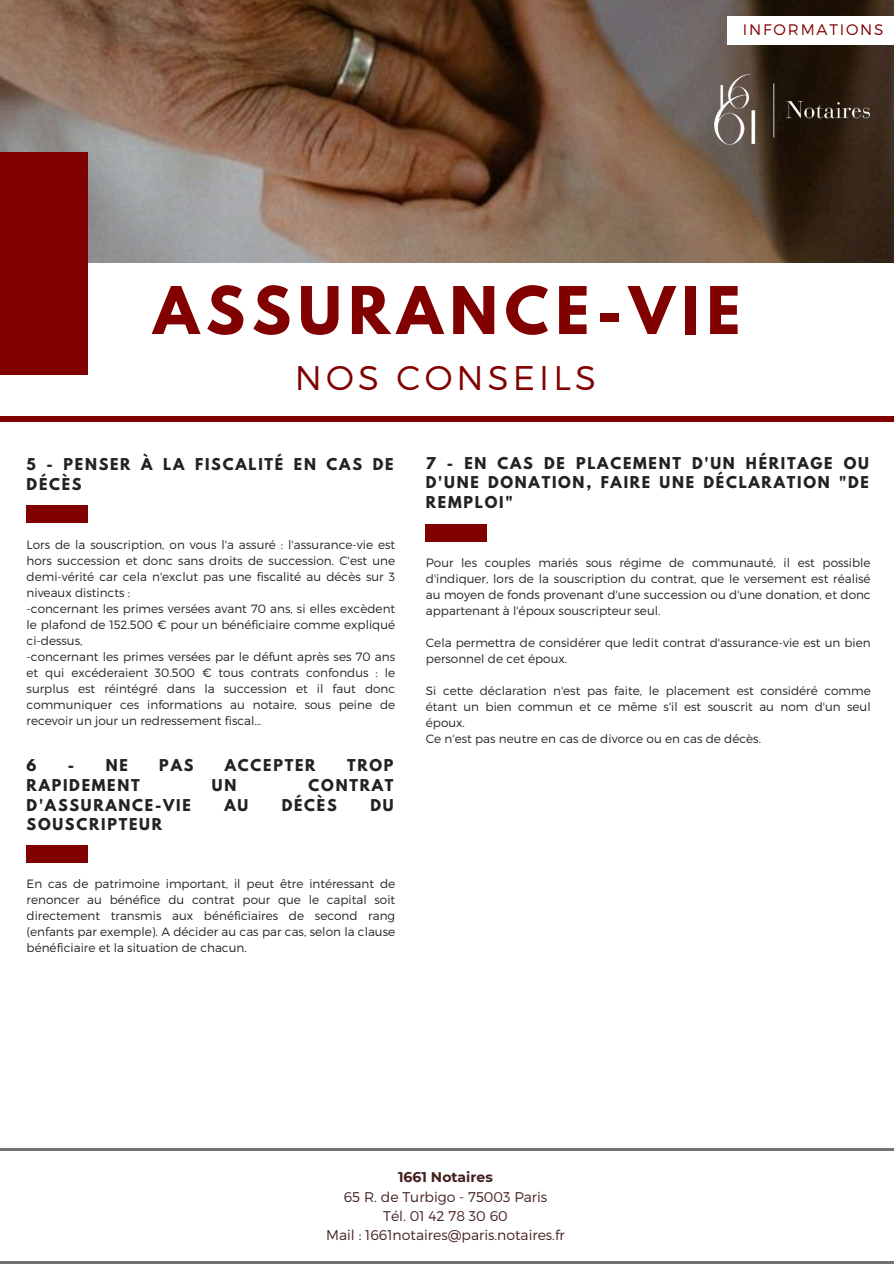
<style>
.page{position:relative;width:894px;height:1264px;background:#fff}
.page>*{position:absolute;margin:0;border:0;box-sizing:border-box;transform-origin:0 0}
.t1{font:700 58.2px "League Spartan";letter-spacing:.12em;color:#810100}
.t2{font:300 34.2px "Montserrat";letter-spacing:.12em;color:#810100}
.t3{font:300 15.3px "Montserrat";letter-spacing:.12em;color:#810100}
.t4{font:700 14.4px/19.6px "League Spartan";letter-spacing:.12em;color:#222}
.t5{font:300 14.1px/19.5px "Montserrat";color:#44201f;text-align:center}
.t6{font:300 12px/16px "Montserrat";color:#222;text-align:justify}
.s1{font-weight:700}
</style>
<div class="page">
<img style="left:0;top:0;width:893px;height:262px">
<div style="left:0;top:152px;width:88px;height:222px;background:#810100"></div>
<div style="left:27px;top:505px;width:60px;height:17px;background:#810100"></div>
<div style="left:726px;top:16px;width:167px;height:29px;background:#fff"></div>
<div style="left:27px;top:845px;width:60px;height:17px;background:#810100"></div>
<div style="left:426px;top:524px;width:60px;height:17px;background:#810100"></div>
<div style="left:0;top:1147px;width:893px;height:116px;background:linear-gradient(to right,#737373,#737373)"></div>
<div style="left:0;top:1150px;width:893px;height:110px;background:#fff"></div>
<div style="left:0;top:416px;width:893px;height:6px;background:#810100"></div>
<img style="left:693px;top:68px;width:192px;height:84px">
<h2 class="t3" style="left:742px;top:20px;width:142px">INFORMATIONS</h2>
<h3 class="t1" style="left:153px;top:281px;width:588px">ASSURANCE-VIE</h3>
<p class="t2" style="left:295px;top:355px;width:302px">NOS CONSEILS</p>
<h1 class="t4" style="left:27px;top:456px;width:368px">5 - PENSER À LA FISCALITÉ EN CAS DE<br>DÉCÈS</h1>
<p class="t6" style="left:27px;top:536px;width:370px">Lors de la souscription, on vous l'a assuré : l'assurance-vie est hors succession et donc sans droits de succession. C'est une demi-vérité car cela n'exclut pas une fiscalité au décès sur 3 niveaux distincts :</p>
<h4 class="t6" style="left:27px;top:600px;width:370px">-concernant les primes versées avant 70 ans, si elles excèdent le plafond de 152.500 € pour un bénéficiaire comme expliqué ci-dessus,</h4>
<p class="t6" style="left:27px;top:648px;width:370px">-concernant les primes versées par le défunt après ses 70 ans et qui excéderaient 30.500 € tous contrats confondus : le surplus est réintégré dans la succession et il faut donc communiquer ces informations au notaire, sous peine de recevoir un jour un redressement fiscal…</p>
<p class="t4" style="left:27px;top:757px;width:11px">6</p>
<p class="t4" style="left:68px;top:757px;width:61px">- NE</p>
<p class="t4" style="left:159px;top:757px;width:36px">PAS</p>
<p class="t4" style="left:225px;top:757px;width:92px">ACCEPTER</p>
<p class="t4" style="left:347px;top:757px;width:48px">TROP</p>
<p class="t4" style="left:27px;top:777px;width:115px">RAPIDEMENT</p>
<p class="t4" style="left:212px;top:777px;width:26px">UN</p>
<p class="t4" style="left:308px;top:777px;width:86px">CONTRAT</p>
<p class="t4" style="left:27px;top:797px;width:166px">D'ASSURANCE-VIE</p>
<p class="t4" style="left:224px;top:797px;width:25px">AU</p>
<p class="t4" style="left:282px;top:797px;width:56px">DÉCÈS</p>
<p class="t4" style="left:370px;top:797px;width:25px">DU</p>
<p class="t4" style="left:27px;top:816px;width:137px">SOUSCRIPTEUR</p>
<p class="t6" style="left:27px;top:874px;width:370px">En cas de patrimoine important, il peut être intéressant de renoncer au bénéfice du contrat pour que le capital soit directement transmis aux bénéficiaires de second rang (enfants par exemple). A décider au cas par cas, selon la clause bénéficiaire et la situation de chacun.</p>
<p class="t4" style="left:426px;top:455px;width:444px;text-align:justify">7 - EN CAS DE PLACEMENT D'UN HÉRITAGE OU D'UNE DONATION, FAIRE UNE DÉCLARATION "DE REMPLOI"</p>
<p class="t6" style="left:426px;top:554px;width:446px">Pour les couples mariés sous régime de communauté, il est possible d'indiquer, lors de la souscription du contrat, que le versement est réalisé au moyen de fonds provenant d'une succession ou d'une donation, et donc appartenant à l'époux souscripteur seul.</p>
<h3 class="t6" style="left:426px;top:634px;width:446px">Cela permettra de considérer que ledit contrat d'assurance-vie est un bien personnel de cet époux.</h3>
<p class="t6" style="left:426px;top:682px;width:446px">Si cette déclaration n'est pas faite, le placement est considéré comme étant un bien commun et ce même s'il est souscrit au nom d'un seul époux.</p>
<h3 class="t6" style="left:426px;top:730px;width:336px">Ce n'est pas neutre en cas de divorce ou en cas de décès.</h3>
<p class="t5" style="left:326px;top:1166px;width:240px"><span class="s1">1661 Notaires<br></span>65 R. de Turbigo - 75003 Paris<br>Tél. 01 42 78 30 60<br>Mail : 1661notaires@paris.notaires.fr</p>
</div>
